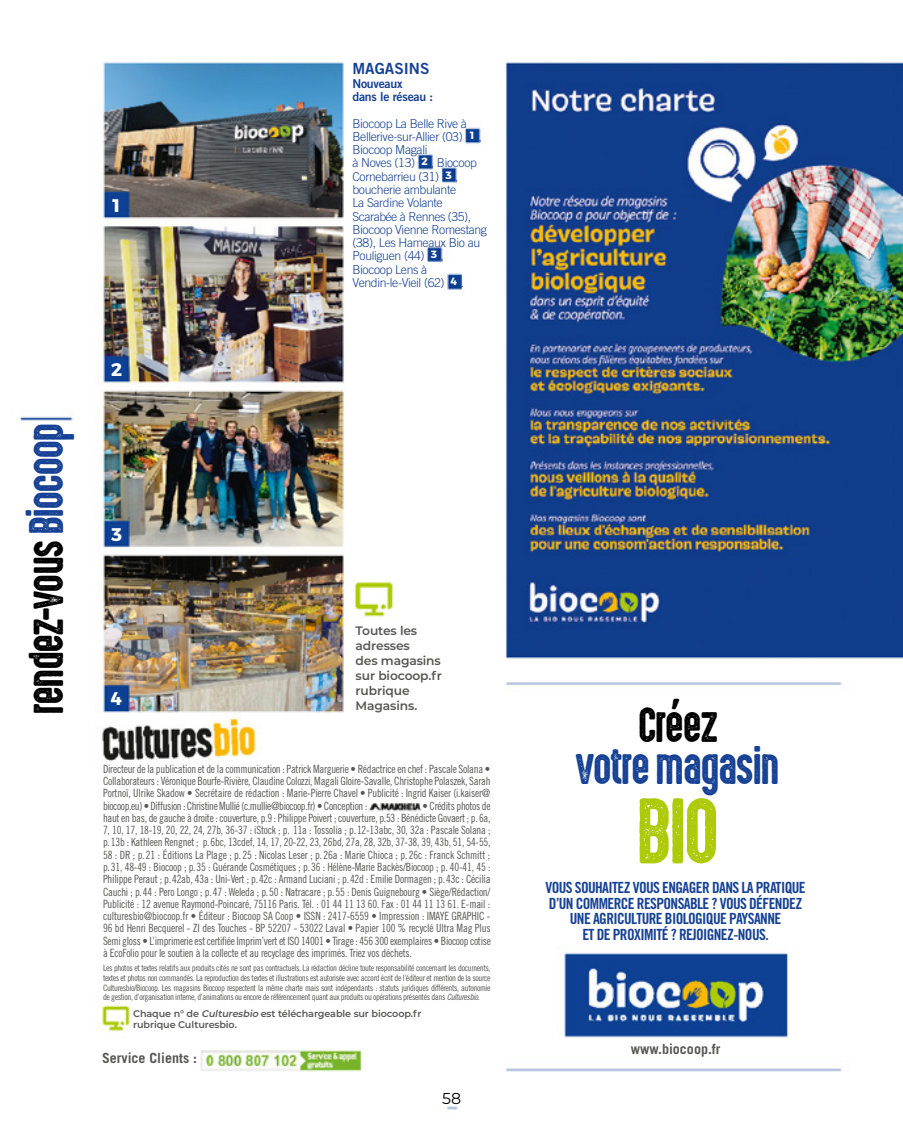
<style>
.page{position:relative;width:903px;height:1132px;background:#fff}
.page>*{position:absolute;margin:0;border:0;box-sizing:border-box;transform-origin:0 0}
.t1{font:83.65px "High Voltage Rough";color:#afca0b}
.t2{font:44.62px "High Voltage Rough";letter-spacing:-.05em;color:#164194}
.t3{font:44.62px "High Voltage Rough";letter-spacing:-.05em;color:#000}
.t4{font:43.75px "High Voltage Rough";letter-spacing:-.05em;color:#000}
.t5{font:700 18.2px "Montserrat";color:#fff}
.t6{font:15.75px "Montserrat";color:#000}
.t7{font:15.4px/15.4px "Trade Gothic LT Std Bd Cn 20";letter-spacing:-.04em;color:#164194;text-align:center}
.t8{font:15.4px "Trade Gothic LT Std Bd 2";color:#164194}
.t9{font:700 14px "Trade Gothic LT Std";color:#575756}
.t10{font:300 12.25px/13.3px "Trade Gothic LT Std";letter-spacing:-.03em;color:#164194}
.t11{font:600 12.25px/14.9px "Montserrat";letter-spacing:-.01em;color:#575756}
.t12{font:12.25px/13.3px "Trade Gothic LT Std Bd 2";letter-spacing:-.02em;color:#164194}
.t13{font:11.38px/12.2px "Trade Gothic LT Std Cn 18";letter-spacing:-.025em;color:#575756;text-align:justify;scale:.95 1}
.t14{font:600 9.62px/11.4px "Montserrat";letter-spacing:-.01em;color:#575756}
.t15{font:8.75px/9.6px "Trade Gothic LT Std Cn 18";letter-spacing:-.04em;color:#575756;text-align:justify}
.s1{color:#164194}
.s2{font-family:"Trade Gothic LT Std Cn 18 Obl"}
.s3{font-style:italic}
</style>
<div class="page">
<img style="left:20px;top:62px;width:883px;height:1048px">
<h3 class="t5" style="left:113px;top:191px;width:9px">1</h3>
<h3 class="t8" style="left:352px;top:59px;width:78px">MAGASINS</h3>
<p class="t12" style="left:352px;top:76px;width:82px">Nouveaux<br>dans le réseau :</p>
<p class="t10" style="left:352px;top:116px;width:136px">Biocoop La Belle Rive à<br>Bellerive-sur-Allier (03) <sup>1</sup> ,<br>Biocoop Magali<br>à Noves (13) <sup>2</sup> , Biocoop<br>Cornebarrieu (31) <sup>3</sup> , boucherie ambulante<br>La Sardine Volante<br>Scarabée à Rennes (35),<br>Biocoop Vienne Romestang (38), Les Hameaux Bio au<br>Pouliguen (44) <sup>3</sup> ,<br>Biocoop Lens à<br>Vendin-le-Vieil (62) <sup>4</sup> .</p>
<h3 class="t4" style="left:23px;top:715px;width:294px;rotate:-90deg">rendez-vous <span class="s1">Biocoop</span></h3>
<h3 class="t5" style="left:111px;top:355px;width:13px">2</h3>
<h3 class="t5" style="left:111px;top:519px;width:13px">3</h3>
<h3 class="t5" style="left:111px;top:683px;width:13px">4</h3>
<p class="t11" style="left:356px;top:623px;width:88px">Toutes les adresses<br>des magasins sur biocoop.fr rubrique<br>Magasins.</p>
<p class="t13" style="left:103px;top:762px;width:409px">Directeur de la publication et de la communication : Patrick Marguerie • Rédactrice en chef : Pascale Solana • Collaborateurs : Véronique Bourfe-Rivière, Claudine Colozzi, Magali Gloire-Savalle, Christophe Polaszek, Sarah Portnoï, Ulrike Skadow • Secrétaire de rédaction : Marie-Pierre Chavel • Publicité : Ingrid Kaiser (i.kaiser@ biocoop.eu) • Diffusion : Christine Mullié (c.mullie@biocoop.fr) • Conception :</p>
<p class="t13" style="left:103px;top:799px;width:410px;text-indent:319px">• Crédits photos de haut en bas, de gauche à droite : couverture, p.9 : Philippe Poivert ; couverture, p.53 : Bénédicte Govaert ; p. 6a, 7, 10, 17, 18-19, 20, 22, 24, 27b, 36-37 : iStock ; p. 11a : Tossolia ; p. 12-13abc, 30, 32a : Pascale Solana ; p. 13b : Kathleen Rengnet ; p. 6bc, 13cdef, 14, 17, 20-22, 23, 26bd, 27a, 28, 32b, 37-38, 39, 43b, 51, 54-55, 58 : DR ; p. 21 : Éditions La Plage ; p. 25 : Nicolas Leser ; p. 26a : Marie Chioca ; p. 26c : Franck Schmitt ; p. 31, 48-49 : Biocoop ; p. 35 : Guérande Cosmétiques ; p. 36 : Hélène-Marie Backès/Biocoop ; p. 40-41, 45 :<br>Philippe Peraut ; p. 42ab, 43a : Uni-Vert ; p. 42c : Armand Luciani ; p. 42d : Emilie Dormagen ; p. 43c : Cécilia Cauchi ; p. 44 : Pero Longo ; p. 47 : Weleda ; p. 50 : Natracare ; p. 55 : Denis Guignebourg • Siège/Rédaction/ Publicité : 12 avenue Raymond-Poincaré, 75116 Paris. Tél. : 01 44 11 13 60. Fax : 01 44 11 13 61. E-mail : culturesbio@biocoop.fr • Éditeur : Biocoop SA Coop • ISSN : 2417-6559 • Impression : IMAYE GRAPHIC - 96 bd Henri Becquerel - ZI des Touches - BP 52207 - 53022 Laval • Papier 100 % recyclé Ultra Mag Plus Semi gloss • L’imprimerie est certifiée Imprim’vert et ISO 14001 • Tirage : 456 300 exemplaires • Biocoop cotise à EcoFolio pour le soutien à la collecte et au recyclage des imprimés. Triez vos déchets.</p>
<p class="t15" style="left:103px;top:963px;width:389px">Les photos et textes relatifs aux produits cités ne sont pas contractuels. La rédaction décline toute responsabilité concernant les documents, textes et photos non commandés. La reproduction des textes et illustrations est autorisée avec accord écrit de l’éditeur et mention de la source Culturesbio/Biocoop. Les magasins Biocoop respectent la même charte mais sont indépendants : statuts juridiques différents, autonomie de gestion, d’organisation interne, d’animations ou encore de référencement quant aux produits ou opérations présentés dans <span class="s2">Culturesbio</span>.</p>
<p class="t14" style="left:133px;top:1006px;width:290px">Chaque n° de <span class="s3">Culturesbio</span> est téléchargeable sur biocoop.fr rubrique Culturesbio.</p>
<p class="t9" style="left:102px;top:1049px;width:96px">Service Clients :</p>
<h3 class="t6" style="left:442px;top:1087px;width:20px">58</h3>
<h2 class="t3" style="left:637px;top:700px;width:83px">Créez</h2>
<h2 class="t2" style="left:576px;top:742px;width:206px">votre magasin</h2>
<h1 class="t1" style="left:635px;top:785px;width:87px">BIO</h1>
<h3 class="t7" style="left:545px;top:879px;width:262px">VOUS SOUHAITEZ VOUS ENGAGER DANS LA PRATIQUE D’UN COMMERCE RESPONSABLE ? VOUS DÉFENDEZ UNE AGRICULTURE BIOLOGIQUE PAYSANNE<br>ET DE PROXIMITÉ ? REJOIGNEZ-NOUS.</h3>
<p class="t9" style="left:631px;top:1040px;width:91px">www.biocoop.fr</p>
</div>
